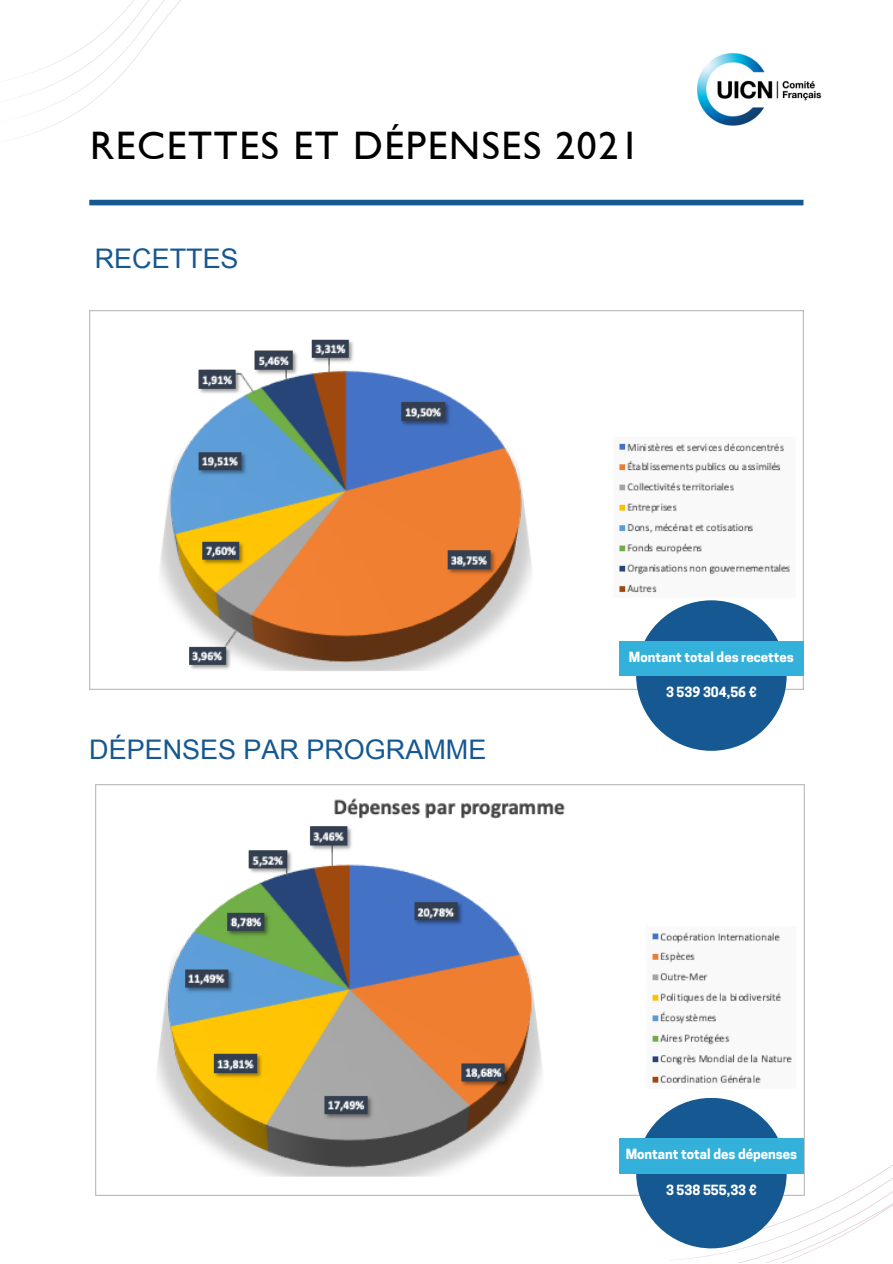
<style>
.page{position:relative;width:893px;height:1264px;background:#fff}
.page>*{position:absolute;margin:0;border:0;box-sizing:border-box;transform-origin:0 0}
.t1{font:39.75px "Gill Sans";letter-spacing:.04em;color:#000}
.t2{font:27px "Arial";color:#165891}
.t3{font:700 13.2px "Cooper Hewitt";color:#fff}
</style>
<div class="page">
<div style="left:89px;top:200px;width:714px;height:5px;background:#165891"></div>
<svg style="left:11px;top:0;width:170px;height:140px"></svg>
<svg style="left:633px;top:1075px;width:259px;height:187px"></svg>
<img style="left:697px;top:53px;width:125px;height:72px">
<img style="left:89px;top:310px;width:714px;height:379px">
<div style="left:379px;top:321px;width:134px;height:29px;background:#fff"></div>
<img style="left:95px;top:784px;width:709px;height:411px">
<div style="left:636px;top:1097px;width:150px;height:151px;background:#165891;border-radius:50%"></div>
<div style="left:619px;top:1138px;width:184px;height:35px;background:#33b1db"></div>
<div style="left:636px;top:600px;width:150px;height:150px;background:#165891;border-radius:50%"></div>
<div style="left:619px;top:641px;width:184px;height:34px;background:#33b1db"></div>
<h1 class="t1" style="left:90px;top:128px;width:551px">RECETTES ET DÉPENSES 2021</h1>
<h2 class="t2" style="left:95px;top:243px;width:145px">RECETTES</h2>
<h2 class="t2" style="left:89px;top:734px;width:398px">DÉPENSES PAR PROGRAMME</h2>
<p class="t3" style="left:629px;top:651px;width:166px">Montant total des recettes</p>
<p class="t3" style="left:666px;top:687px;width:92px">3 539 304,56 €</p>
<p class="t3" style="left:625px;top:1149px;width:173px">Montant total des dépenses</p>
<p class="t3" style="left:666px;top:1184px;width:92px">3 538 555,33 €</p>
</div>
